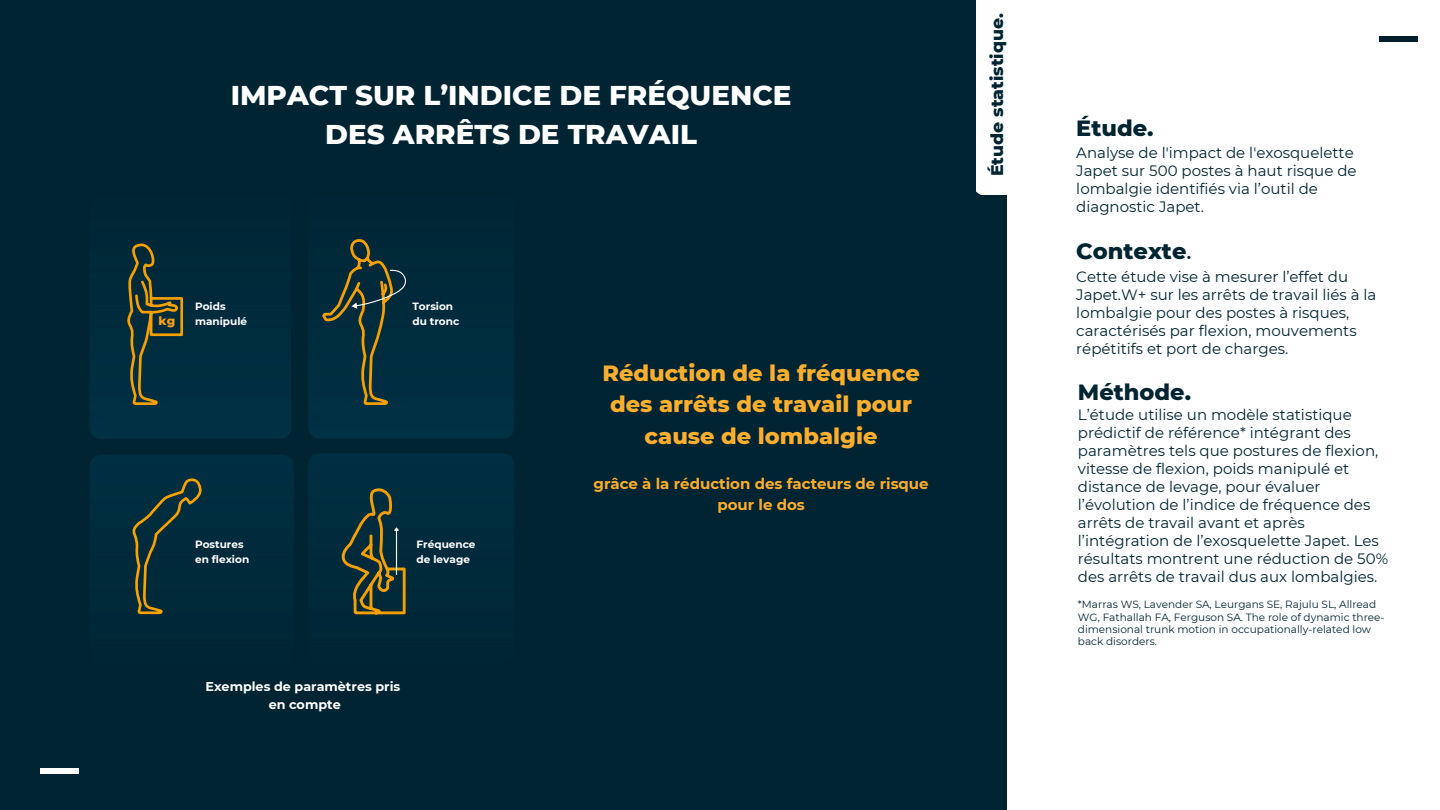
<style>
.page{position:relative;width:1440px;height:810px;background:#fff}
.page>*{position:absolute;margin:0;border:0;box-sizing:border-box;transform-origin:0 0}
.t1{font:800 27.75px/38.2px "Montserrat";color:#fff;text-align:center}
.t2{font:800 22.5px/31.5px "Montserrat";color:#fcae2e;text-align:center}
.t3{font:800 22.5px "Montserrat";color:#002431}
.t4{font:800 17.25px "Montserrat";color:#002431}
.t5{font:15px/18px "Montserrat";color:#002431}
.t6{font:700 15px/20.9px "Montserrat";color:#fcae2e;text-align:center}
.t7{font:700 12.75px/17.4px "Montserrat";color:#fff;text-align:center}
.t8{font:800 12px "Montserrat";color:#f99f19}
.t9{font:10.5px/12.4px "Montserrat";color:#002431}
.t10{font:700 10.5px/14.6px "Montserrat";color:#fff}
.s1{font-weight:500}
</style>
<div class="page">
<div style="left:0;top:0;width:1007px;height:810px;background:#002431"></div>
<div style="left:40px;top:768px;width:38px;height:6px;background:#fff"></div>
<div style="left:1379px;top:36px;width:39px;height:6px;background:#001e29"></div>
<div style="left:976px;top:0;width:31px;height:195px;background:#fff"></div>
<div style="left:308px;top:195px;width:206px;height:244px;background:#002b3c;border-radius:11px"></div>
<div style="left:90px;top:195px;width:201px;height:244px;background:#002b3c;border-radius:11px"></div>
<div style="left:308px;top:453px;width:206px;height:210px;background:#002a3b;border-radius:11px"></div>
<div style="left:90px;top:455px;width:204px;height:210px;background:#002a3b;border-radius:11px"></div>
<svg style="left:127px;top:243px;width:56px;height:162px"></svg>
<svg style="left:323px;top:239px;width:83px;height:166px"></svg>
<svg style="left:133px;top:478px;width:69px;height:136px"></svg>
<svg style="left:341px;top:488px;width:65px;height:127px"></svg>
<h1 class="t1" style="left:231px;top:76px;width:562px">IMPACT SUR L’INDICE DE FRÉQUENCE<br>DES ARRÊTS DE TRAVAIL</h1>
<p class="t8" style="left:159px;top:313px;width:18px">kg</p>
<p class="t10" style="left:195px;top:299px;width:54px">Poids manipulé</p>
<p class="t10" style="left:412px;top:299px;width:42px">Torsion</p>
<p class="t10" style="left:412px;top:314px;width:48px">du tronc</p>
<p class="t10" style="left:195px;top:537px;width:50px">Postures</p>
<p class="t10" style="left:195px;top:551px;width:56px">en flexion</p>
<p class="t10" style="left:417px;top:537px;width:60px">Fréquence</p>
<p class="t10" style="left:417px;top:551px;width:55px">de levage</p>
<p class="t7" style="left:205px;top:678px;width:196px">Exemples de paramètres pris en compte</p>
<p class="t2" style="left:602px;top:357px;width:319px">Réduction de la fréquence des arrêts de travail pour cause de lombalgie</p>
<p class="t6" style="left:594px;top:473px;width:337px">grâce à la réduction des facteurs de risque pour le dos</p>
<p class="t4" style="left:987px;top:176px;width:164px;rotate:-90deg">Étude statistique.</p>
<p class="t3" style="left:1076px;top:114px;width:79px">Étude.</p>
<p class="t5" style="left:1076px;top:144px;width:282px">Analyse de l'impact de l'exosquelette<br>Japet sur 500 postes à haut risque de lombalgie identifiés via l’outil de diagnostic Japet.</p>
<p class="t3" style="left:1076px;top:238px;width:117px">Contexte<span class="s1">.</span></p>
<p class="t5" style="left:1076px;top:268px;width:302px">Cette étude vise à mesurer l’effet du Japet.W+ sur les arrêts de travail liés à la lombalgie pour des postes à risques, caractérisés par flexion, mouvements répétitifs et port de charges.</p>
<p class="t3" style="left:1078px;top:378px;width:115px">Méthode.</p>
<p class="t5" style="left:1078px;top:406px;width:312px">L’étude utilise un modèle statistique prédictif de référence* intégrant des paramètres tels que postures de flexion, vitesse de flexion, poids manipulé et distance de levage, pour évaluer l’évolution de l’indice de fréquence des arrêts de travail avant et après l’intégration de l’exosquelette Japet. Les résultats montrent une réduction de 50% des arrêts de travail dus aux lombalgies.</p>
<h6 class="t9" style="left:1078px;top:598px;width:308px">*Marras WS, Lavender SA, Leurgans SE, Rajulu SL, Allread WG, Fathallah FA, Ferguson SA. The role of dynamic three&shy;dimensional trunk motion in occupationally-related low back disorders.</h6>
</div>
